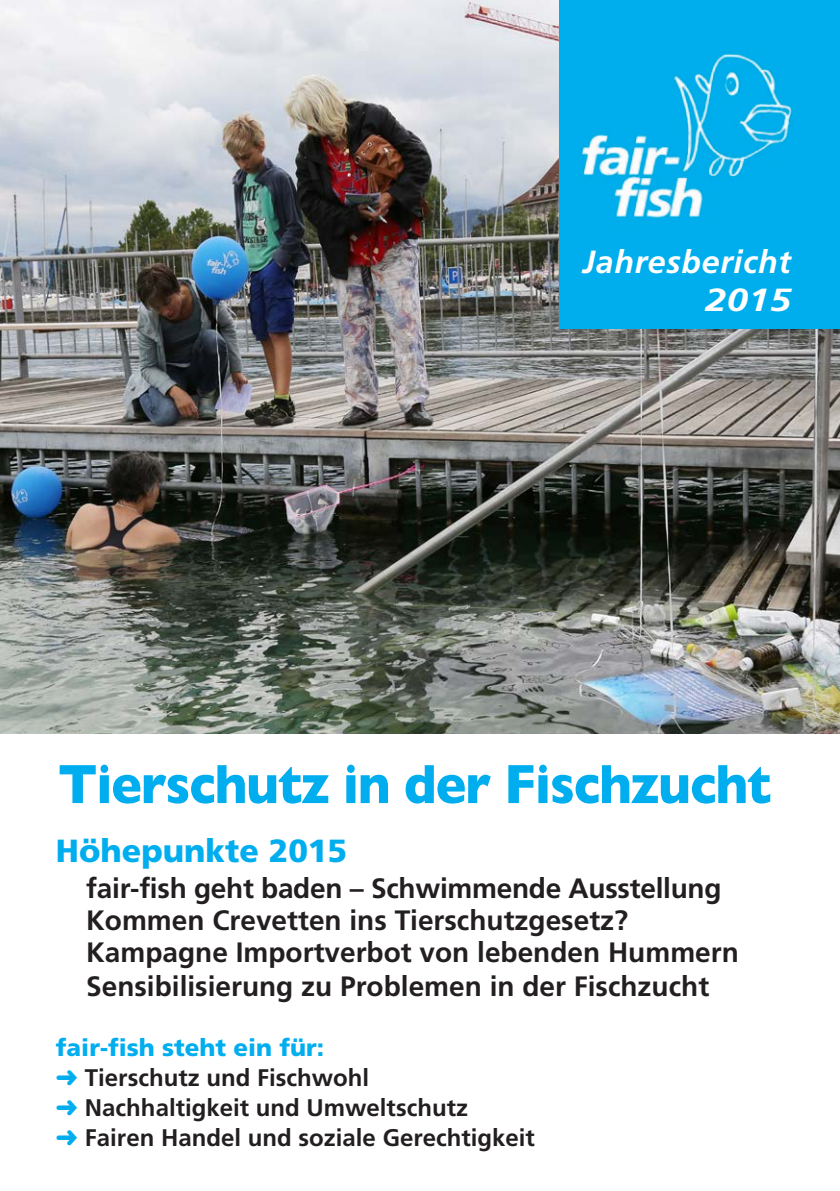
<style>
.page{position:relative;width:840px;height:1191px;background:#fff}
.page>*{position:absolute;margin:0;border:0;box-sizing:border-box;transform-origin:0 0}
.t1{font:700 56px "Gill Sans";letter-spacing:-.02em;color:#00aeef;scale:.92 1}
.t2{font:italic 700 32px/38.4px "Frutiger";letter-spacing:.025em;color:#fff;text-align:right}
.t3{font:900 32px "Frutiger";color:#00aeef}
.t4{font:700 28px/32.6px "Frutiger";color:#231f20}
.t5{font:700 24px/30px "Frutiger";color:#231f20}
.s1{font-weight:900;color:#00aeef}
.s2{color:#00aeef}
</style>
<div class="page">
<img style="left:0;top:0;width:839px;height:733px">
<img style="left:559px;top:0;width:280px;height:328px">
<p class="t2" style="left:582px;top:242px;width:209px">Jahresbericht<br>2015</p>
<h1 class="t1" style="left:58px;top:751px;width:776px">Tierschutz in der Fischzucht</h1>
<p class="t3" style="left:56px;top:831px;width:292px">Höhepunkte 2015</p>
<p class="t4" style="left:86px;top:871px;width:653px">fair-fish geht baden – Schwimmende Ausstellung Kommen Crevetten ins Tierschutzgesetz?<br>Kampagne Importverbot von lebenden Hummern Sensibilisierung zu Problemen in der Fischzucht</p>
<p class="t5" style="left:56px;top:1033px;width:480px"><span class="s1">fair-fish steht ein für:<br></span><span class="s2">➜</span> Tierschutz und Fischwohl<br><span class="s2">➜</span> Nachhaltigkeit und Umweltschutz<br><span class="s2">➜</span> Fairen Handel und soziale Gerechtigkeit</p>
</div>
